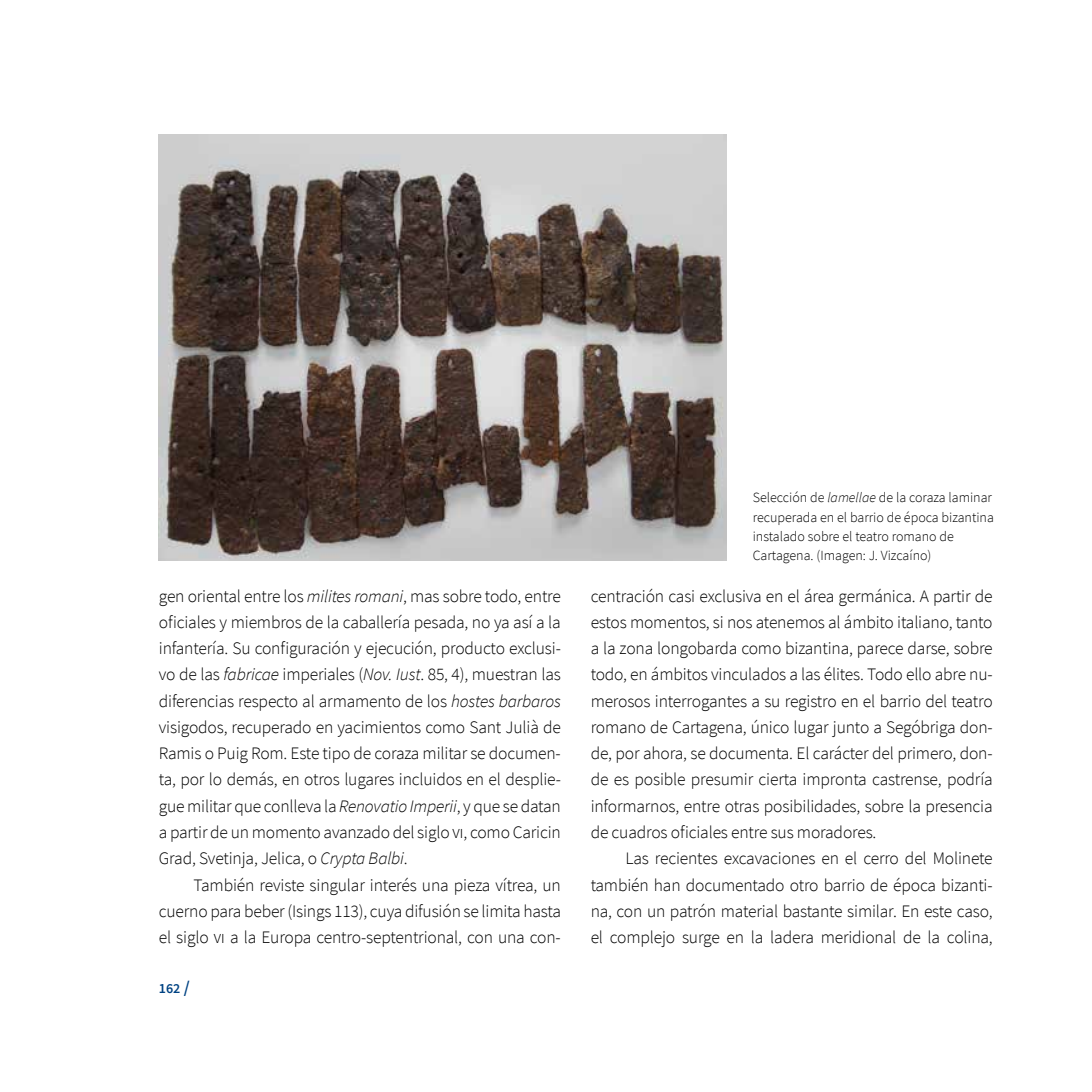
<style>
.page{position:relative;width:1092px;height:1092px;background:#fff}
.page>*{position:absolute;margin:0;border:0;box-sizing:border-box;transform-origin:0 0}
.t1{font:300 17.5px/26.2px "Source Sans Pro";letter-spacing:-.01em;color:#000;text-align:justify}
.t2{font:300 14px/19.2px "Source Sans Pro";color:#000}
.t3{font:600 14px "Source Sans Pro";color:#004383}
.s1{font-style:italic}
.s2{font-size:17.5px}
</style>
<div class="page">
<img style="left:159px;top:134px;width:568px;height:426px">
<p class="t1" style="left:159px;top:582px;width:403px">gen oriental entre los <span class="s1">milites romani</span>, mas sobre todo, entre oficiales y miembros de la caballería pesada, no ya así a la infantería. Su configuración y ejecución, producto exclusi&shy;vo de las <span class="s1">fabricae</span> imperiales (<span class="s1">Nov. Iust</span>. 85, 4), muestran las diferencias respecto al armamento de los <span class="s1">hostes barbaros </span>visigodos, recuperado en yacimientos como Sant Julià de Ramis o Puig Rom. Este tipo de coraza militar se documen&shy;ta, por lo demás, en otros lugares incluidos en el desplie&shy;gue militar que conlleva la <span class="s1">Renovatio Imperii</span>, y que se datan a partir de un momento avanzado del siglo vi, como Caricin Grad, Svetinja, Jelica, o <span class="s1">Crypta Balbi</span>.</p>
<p class="t1" style="left:159px;top:871px;width:403px;text-indent:35px">También reviste singular interés una pieza vítrea, un cuerno para beber (Isings 113), cuya difusión se limita hasta el siglo vi a la Europa centro-septentrional, con una con-</p>
<p class="t3" style="left:159px;top:978px;width:33px">162 <span class="s2">/</span></p>
<p class="t2" style="left:752px;top:488px;width:243px">Selección de <span class="s1">lamellae</span> de la coraza laminar recuperada en el barrio de época bizantina instalado sobre el teatro romano de Cartagena. (Imagen: J. Vizcaíno)</p>
<p class="t1" style="left:590px;top:582px;width:403px">centración casi exclusiva en el área germánica. A partir de estos momentos, si nos atenemos al ámbito italiano, tanto a la zona longobarda como bizantina, parece darse, sobre todo, en ámbitos vinculados a las élites. Todo ello abre nu&shy;merosos interrogantes a su registro en el barrio del teatro romano de Cartagena, único lugar junto a Segóbriga don&shy;de, por ahora, se documenta. El carácter del primero, don&shy;de es posible presumir cierta impronta castrense, podría informarnos, entre otras posibilidades, sobre la presencia de cuadros oficiales entre sus moradores.</p>
<p class="t1" style="left:590px;top:845px;width:403px;text-indent:35px">Las recientes excavaciones en el cerro del Molinete también han documentado otro barrio de época bizanti&shy;na, con un patrón material bastante similar. En este caso, el complejo surge en la ladera meridional de la colina,</p>
</div>
